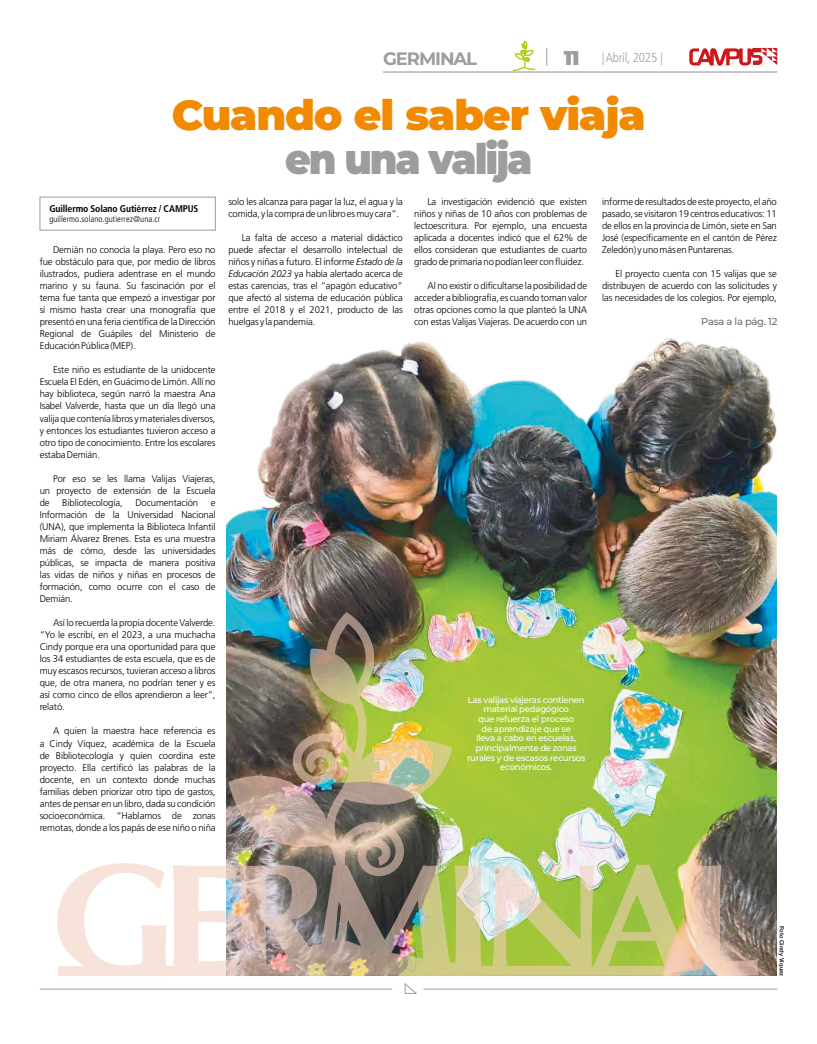
<style>
.page{position:relative;width:817px;height:1044px;background:#fff}
.page>*{position:absolute;margin:0;border:0;box-sizing:border-box;transform-origin:0 0}
.t1{font:900 42px "Montserrat";letter-spacing:-.025em;color:#f18a00}
.t2{font:900 42px "Montserrat";letter-spacing:-.055em;color:#9d9d9c;scale:.94 1}
.t3{font:700 18px "Montserrat";letter-spacing:-.06em;color:#9d9d9c}
.t4{font:300 condensed 13px "Frutiger";letter-spacing:-.01em;color:#9d9d9c}
.t5{font:500 10px "Montserrat";letter-spacing:-.03em;color:#706f6f}
.t6{font:300 9.7px/12px "Frutiger";letter-spacing:-.01em;color:#000;text-align:justify}
.t7{font:700 condensed 9.7px "Frutiger";letter-spacing:-.01em;color:#000}
.t8{font:500 8.7px/9.7px "Montserrat";letter-spacing:-.025em;color:#fff;text-align:center}
.t9{font:300 condensed 8.7px "Frutiger";letter-spacing:.005em;color:#000}
.t10{font:500 5.8px "Helvetica Neue";letter-spacing:.025em;color:#000}
.s1{font-family:"Montserrat";font-weight:900;font-stretch:normal;font-size:20px}
.s2{font-style:italic}
</style>
<div class="page">
<svg style="left:512px;top:40px;width:24px;height:31px"></svg>
<svg style="left:546px;top:48px;width:1px;height:18px"></svg>
<hr style="left:383px;top:71px;width:394px;height:2px;background:#c6c6c6">
<svg style="left:689px;top:48px;width:88px;height:18px"></svg>
<hr style="left:40px;top:988px;width:352px;height:1px;background:#9d9d9c">
<hr style="left:423px;top:988px;width:354px;height:1px;background:#9d9d9c">
<svg style="left:404px;top:983px;width:13px;height:11px"></svg>
<img style="left:227px;top:338px;width:549px;height:637px">
<div style="left:40px;top:197px;width:175px;height:33px;border:1px solid #9d9d9c"></div>
<img style="left:57px;top:611px;width:701px;height:364px">
<h2 class="t3" style="left:383px;top:46px;width:95px">GERMINAL</h2>
<h3 class="t4" style="left:563px;top:50px;width:101px"><span class="s1">11</span> | Abril, 2025 |</h3>
<h1 class="t1" style="left:172px;top:83px;width:475px">Cuando el saber viaja</h1>
<h1 class="t2" style="left:285px;top:127px;width:264px">en una valija</h1>
<p class="t7" style="left:49px;top:202px;width:151px">Guillermo Solano Gutiérrez / CAMPUS</p>
<p class="t9" style="left:49px;top:214px;width:112px">guillermo.solano.gutierrez@una.cr</p>
<p class="t6" style="left:602px;top:195px;width:176px">informe de resultados de este proyecto, el año pasado, se visitaron 19 centros educativos: 11 de ellos en la provincia de Limón, siete en San José (específicamente en el cantón de Pérez Zeledón) y uno más en Puntarenas.</p>
<p class="t6" style="left:602px;top:268px;width:176px;text-indent:13px">El proyecto cuenta con 15 valijas que se distribuyen de acuerdo con las solicitudes y las necesidades de los colegios. Por ejemplo,</p>
<p class="t6" style="left:228px;top:195px;width:176px">solo les alcanza para pagar la luz, el agua y la comida, y la compra de un libro es muy cara”.</p>
<p class="t6" style="left:228px;top:232px;width:176px;text-indent:13px">La falta de acceso a material didáctico puede afectar el desarrollo intelectual de niños y niñas a futuro. El informe <span class="s2">Estado de la Educación 2023</span> ya había alertado acerca de estas carencias, tras el “apagón educativo” que afectó al sistema de educación pública entre el 2018 y el 2021, producto de las huelgas y la pandemia.</p>
<p class="t6" style="left:414px;top:195px;width:174px;text-indent:13px">La investigación evidenció que existen niños y niñas de 10 años con problemas de lectoescritura. Por ejemplo, una encuesta aplicada a docentes indicó que el 62% de ellos consideran que estudiantes de cuarto grado de primaria no podían leer con fluidez.</p>
<p class="t6" style="left:414px;top:280px;width:174px;text-indent:13px">Al no existir o dificultarse la posibilidad de acceder a bibliografía, es cuando toman valor otras opciones como la que planteó la UNA con estas Valijas Viajeras. De acuerdo con un</p>
<p class="t6" style="left:40px;top:244px;width:177px;text-indent:13px">Demián no conocía la playa. Pero eso no fue obstáculo para que, por medio de libros ilustrados, pudiera adentrase en el mundo marino y su fauna. Su fascinación por el tema fue tanta que empezó a investigar por sí mismo hasta crear una monografía que presentó en una feria científica de la Dirección Regional de Guápiles del Ministerio de Educación Pública (MEP).</p>
<p class="t6" style="left:40px;top:364px;width:177px;text-indent:13px">Este niño es estudiante de la unidocente Escuela El Edén, en Guácimo de Limón. Allí no hay biblioteca, según narró la maestra Ana Isabel Valverde, hasta que un día llegó una valija que contenía libros y materiales diversos, y entonces los estudiantes tuvieron acceso a otro tipo de conocimiento. Entre los escolares estaba Demián.</p>
<p class="t6" style="left:40px;top:472px;width:177px;text-indent:13px">Por eso se les llama Valijas Viajeras, un proyecto de extensión de la Escuela de</p>
<p class="t5" style="left:701px;top:314px;width:78px">Pasa a la pág. 12</p>
<p class="t6" style="left:62px;top:496px;width:62px">Bibliotecología,</p>
<p class="t6" style="left:135px;top:496px;width:64px">Documentación</p>
<p class="t6" style="left:40px;top:496px;width:177px;text-indent:171px">e Información de la Universidad Nacional (UNA), que implementa la Biblioteca Infantil Miriam Álvarez Brenes. Esta es una muestra más de cómo, desde las universidades públicas, se impacta de manera positiva las vidas de niños y niñas en procesos de formación, como ocurre con el caso de Demián.</p>
<p class="t6" style="left:40px;top:616px;width:177px;text-indent:13px">Así lo recuerda la propia docente Valverde. “Yo le escribí, en el 2023, a una muchacha Cindy porque era una oportunidad para que los 34 estudiantes de esta escuela, que es de muy escasos recursos, tuvieran acceso a libros que, de otra manera, no podrían tener y es así como cinco de ellos aprendieron a leer”, relató.</p>
<p class="t6" style="left:40px;top:725px;width:177px;text-indent:13px">A quien la maestra hace referencia es a Cindy Víquez, académica de la Escuela de Bibliotecología y quien coordina este proyecto. Ella certificó las palabras de la docente, en un contexto donde muchas familias deben priorizar otro tipo de gastos, antes de pensar en un libro, dada su condición socioeconómica. “Hablamos de zonas remotas, donde a los papás de ese niño o niña</p>
<p class="t8" style="left:467px;top:694px;width:120px">Las valijas viajeras contienen material pedagógico<br>que refuerza el proceso<br>de aprendizaje que se<br>lleva a cabo en escuelas, principalmente de zonas rurales y de escasos recursos económicos.</p>
<p class="t10" style="left:786px;top:925px;width:52px;rotate:90deg">Foto Cindy Víquez</p>
</div>
